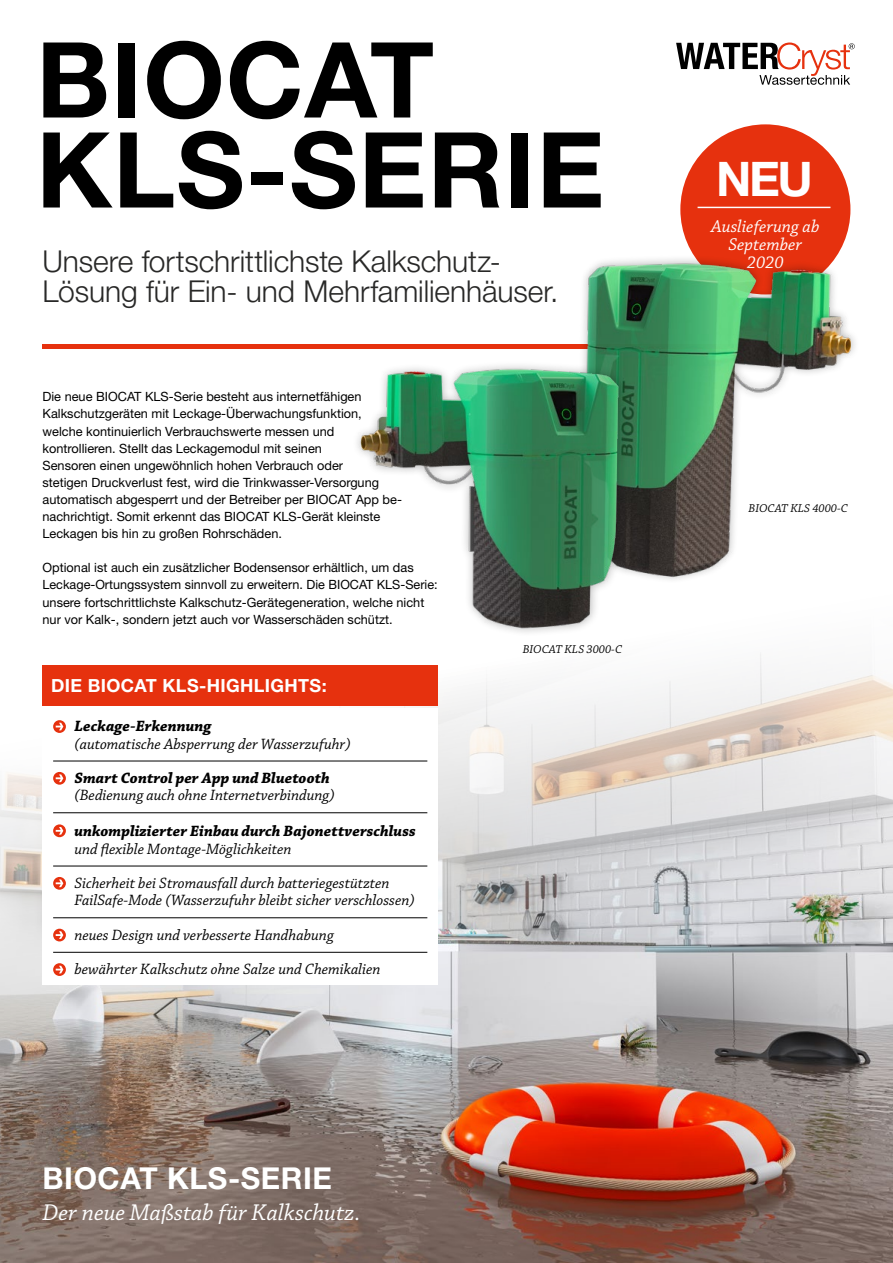
<style>
.page{position:relative;width:893px;height:1263px;background:#fff}
.page>*{position:absolute;margin:0;border:0;box-sizing:border-box;transform-origin:0 0}
._01_Head_big_70_60_H{font:700 105px "Helvetica Neue LT Pro";letter-spacing:.01em;color:#000}
.Copy_8_11_4{font:700 47.7px "Helvetica Neue";color:#fff}
.Head_20_20_2zeilig{font:300 30px/30px "Helvetica Neue LT Pro";letter-spacing:-.005em;color:#282827}
._05_Subline_20_Helv{font:700 30px "Helvetica Neue LT Pro";letter-spacing:.02em;color:#fff}
._05_Subline_20_Helv-2{font:italic 24px "Chaparral Pro";color:#fff}
.Copy_8_11_4-2{font:italic 18px/18px "Chaparral Pro";color:#fff;text-align:center}
.Head_20_10_versal{font:700 18px "Helvetica Neue LT Pro";letter-spacing:.02em;color:#fff}
._05_Stichpunkte_12_1{font:italic 15.75px/17.2px "Chaparral Pro";color:#000}
._05_Stichpunkte_12_1-2{font:italic 700 15.75px/18px "Chaparral Pro";color:#000}
._01_Copy_8_5_11_4_li{font:12.75px/17.1px "Helvetica Neue";color:#000}
._03_BU_7_5_9_5_Chap{font:italic 12px "Chaparral Pro";color:#000}
.s1{font-weight:700}
.s2{font-weight:400}
</style>
<div class="page">
<img style="left:0;top:652px;width:893px;height:611px">
<div style="left:43px;top:344px;width:807px;height:5px;background:#e6310e"></div>
<svg style="left:676px;top:43px;width:179px;height:42px"></svg>
<div style="left:680px;top:124px;width:170px;height:170px;background:#e6310e;border-radius:50%"></div>
<hr style="left:698px;top:207px;width:132px;height:1px;background:#fff">
<img style="left:583px;top:250px;width:267px;height:330px">
<img style="left:357px;top:336px;width:309px;height:297px">
<div style="left:43px;top:708px;width:395px;height:276px;background:#fff"></div>
<div style="left:43px;top:665px;width:395px;height:41px;background:#e6310e"></div>
<svg style="left:53px;top:720px;width:13px;height:13px"></svg>
<hr style="left:53px;top:761px;width:374px;height:1px;background:#000">
<svg style="left:53px;top:772px;width:13px;height:13px"></svg>
<hr style="left:53px;top:812px;width:374px;height:1px;background:#000">
<svg style="left:53px;top:824px;width:13px;height:13px"></svg>
<hr style="left:53px;top:866px;width:374px;height:1px;background:#000">
<svg style="left:53px;top:877px;width:13px;height:13px"></svg>
<hr style="left:53px;top:917px;width:374px;height:1px;background:#000">
<svg style="left:53px;top:929px;width:13px;height:12px"></svg>
<hr style="left:53px;top:952px;width:374px;height:1px;background:#000">
<svg style="left:53px;top:963px;width:13px;height:13px"></svg>
<p class="_01_Head_big_70_60_H" style="left:36px;top:15px;width:399px">BIOCAT</p>
<p class="_01_Head_big_70_60_H" style="left:36px;top:105px;width:570px">KLS-SERIE</p>
<p class="Head_20_20_2zeilig" style="left:43px;top:246px;width:518px">Unsere fortschrittlichste Kalkschutz-<br>Lösung für Ein- und Mehrfamilienhäuser.</p>
<p class="_01_Copy_8_5_11_4_li" style="left:43px;top:388px;width:361px">Die neue BIOCAT KLS-Serie besteht aus internetfähigen Kalkschutzgeräten mit Leckage-Überwachungsfunktion, welche kontinuierlich Verbrauchswerte messen und kontrollieren. Stellt das Leckagemodul mit seinen<br>Sensoren einen ungewöhnlich hohen Verbrauch oder<br>stetigen Druckverlust fest, wird die Trinkwasser-Versorgung automatisch abgesperrt und der Betreiber per BIOCAT App be&shy;nachrichtigt. Somit erkennt das BIOCAT KLS-Gerät kleinste Leckagen bis hin zu großen Rohrschäden.</p>
<p class="_01_Copy_8_5_11_4_li" style="left:43px;top:559px;width:397px">Optional ist auch ein zusätzlicher Bodensensor erhältlich, um das Leckage-Ortungssystem sinnvoll zu erweitern. Die BIOCAT KLS-Serie: unsere fortschrittlichste Kalkschutz-Gerätegeneration, welche nicht nur vor Kalk-, sondern jetzt auch vor Wasserschäden schützt.</p>
<p class="Head_20_10_versal" style="left:51px;top:675px;width:277px">DIE BIOCAT KLS-HIGHLIGHTS:</p>
<p class="_05_Stichpunkte_12_1" style="left:74px;top:718px;width:278px"><span class="s1">Leckage-Erkennung<br></span>(automatische Absperrung der Wasserzufuhr)</p>
<p class="_05_Stichpunkte_12_1" style="left:74px;top:770px;width:262px"><span class="s1">Smart Control per App und Bluetooth </span>(Bedienung auch ohne Internetverbindung)</p>
<p class="_05_Stichpunkte_12_1-2" style="left:74px;top:822px;width:343px">unkomplizierter Einbau durch Bajonettverschluss <span class="s2">und flexible Montage-Möglichkeiten</span></p>
<p class="_05_Stichpunkte_12_1" style="left:74px;top:875px;width:342px">Sicherheit bei Stromausfall durch batteriegestützten<br>FailSafe-Mode (Wasserzufuhr bleibt sicher verschlossen)</p>
<p class="_05_Stichpunkte_12_1" style="left:74px;top:927px;width:261px">neues Design und verbesserte Handhabung</p>
<p class="_05_Stichpunkte_12_1" style="left:74px;top:961px;width:308px">bewährter Kalkschutz ohne Salze und Chemikalien</p>
<p class="_05_Subline_20_Helv" style="left:43px;top:1159px;width:291px">BIOCAT KLS-SERIE</p>
<p class="_05_Subline_20_Helv-2" style="left:43px;top:1199px;width:320px">Der neue Maßstab für Kalkschutz.</p>
<p class="_03_BU_7_5_9_5_Chap" style="left:523px;top:642px;width:101px">BIOCAT KLS 3000-C</p>
<p class="Copy_8_11_4" style="left:716px;top:150px;width:98px">NEU</p>
<p class="Copy_8_11_4-2" style="left:711px;top:218px;width:110px">Auslieferung ab<br>September</p>
<p class="Copy_8_11_4-2" style="left:747px;top:254px;width:38px">2020</p>
<p class="_03_BU_7_5_9_5_Chap" style="left:749px;top:501px;width:101px">BIOCAT KLS 4000-C</p>
</div>
